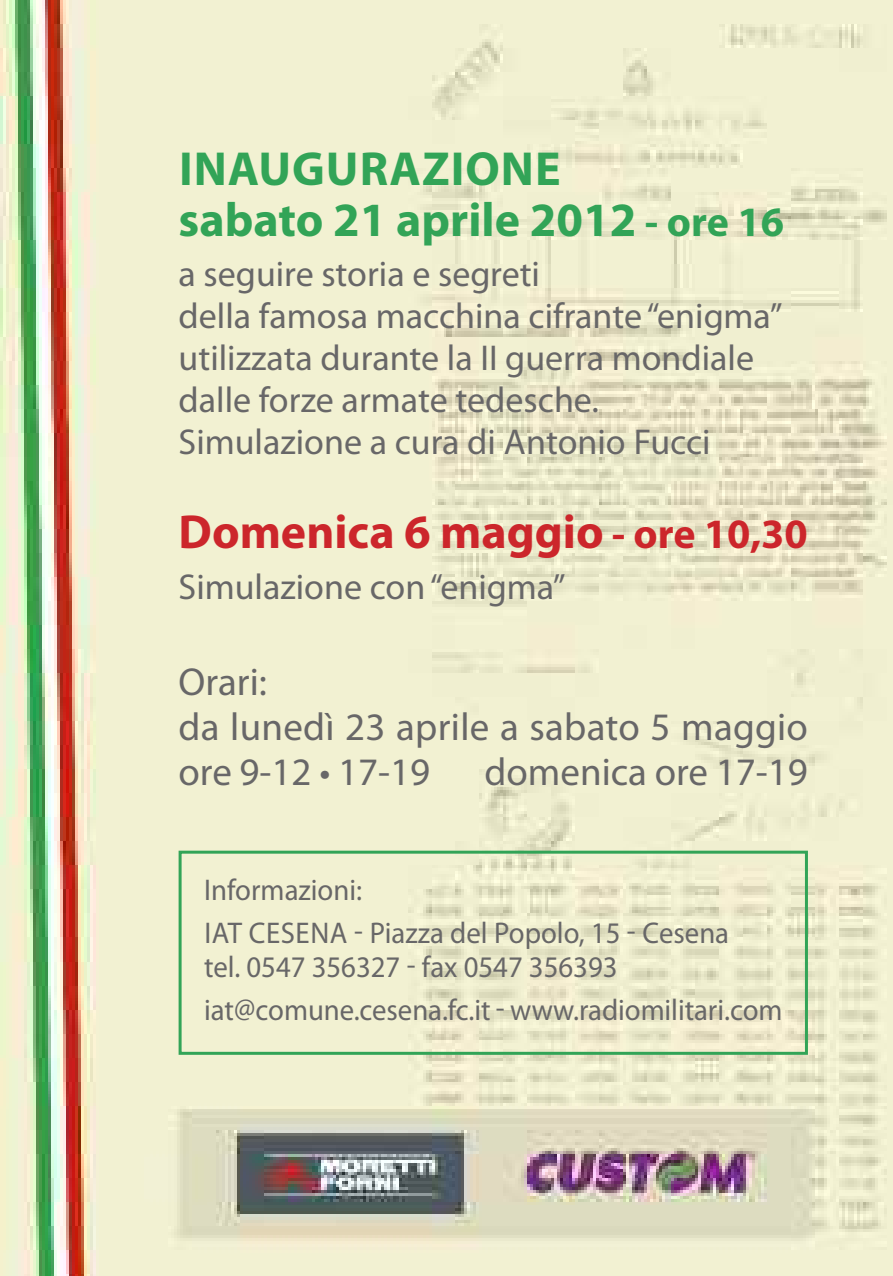
<style>
.page{position:relative;width:893px;height:1276px;background:#fff}
.page>*{position:absolute;margin:0;border:0;box-sizing:border-box;transform-origin:0 0}
.t1{font:700 48px/51px "Myriad Pro";letter-spacing:.02em;color:#32a457}
.t2{font:700 48px "Myriad Pro";color:#cc262b}
.t3{font:39px/45px "Myriad Pro";color:#686768}
.t4{font:36px/42px "Myriad Pro";color:#686768}
.t5{font:30px/42.9px "Myriad Pro";color:#686768;scale:.96 1}
.s1{font-size:42px}
</style>
<div class="page">
<img style="left:0;top:0;width:893px;height:1276px">
<div style="left:179px;top:850px;width:629px;height:204px;border:3px solid #32a457"></div>
<h1 class="t1" style="left:179px;top:147px;width:607px">inauGurazione<br>sabato 21 aprile 2012 <span class="s1">- ore 16</span></h1>
<p class="t4" style="left:179px;top:256px;width:605px">a seguire storia e segreti<br>della famosa macchina cifrante “enigma” utilizzata durante la II guerra mondiale dalle forze armate tedesche.<br>Simulazione a cura di Antonio Fucci</p>
<h1 class="t2" style="left:179px;top:514px;width:631px">Domenica 6 maggio <span class="s1">- ore 10,30</span></h1>
<p class="t4" style="left:179px;top:568px;width:389px">Simulazione con“enigma”</p>
<p class="t3" style="left:179px;top:662px;width:631px">Orari:<br>da lunedì 23 aprile a sabato 5 maggio ore 9-12 • 17-19</p>
<p class="t3" style="left:485px;top:752px;width:325px">domenica ore 17-19</p>
<p class="t5" style="left:204px;top:870px;width:548px">Informazioni:<br>IAT CESENA - Piazza del Popolo, 15 - Cesena</p>
<p class="t5" style="left:204px;top:948px;width:604px">tel. 0547 356327 - fax 0547 356393 iat@comune.cesena.fc.it - www.radiomilitari.com</p>
</div>
